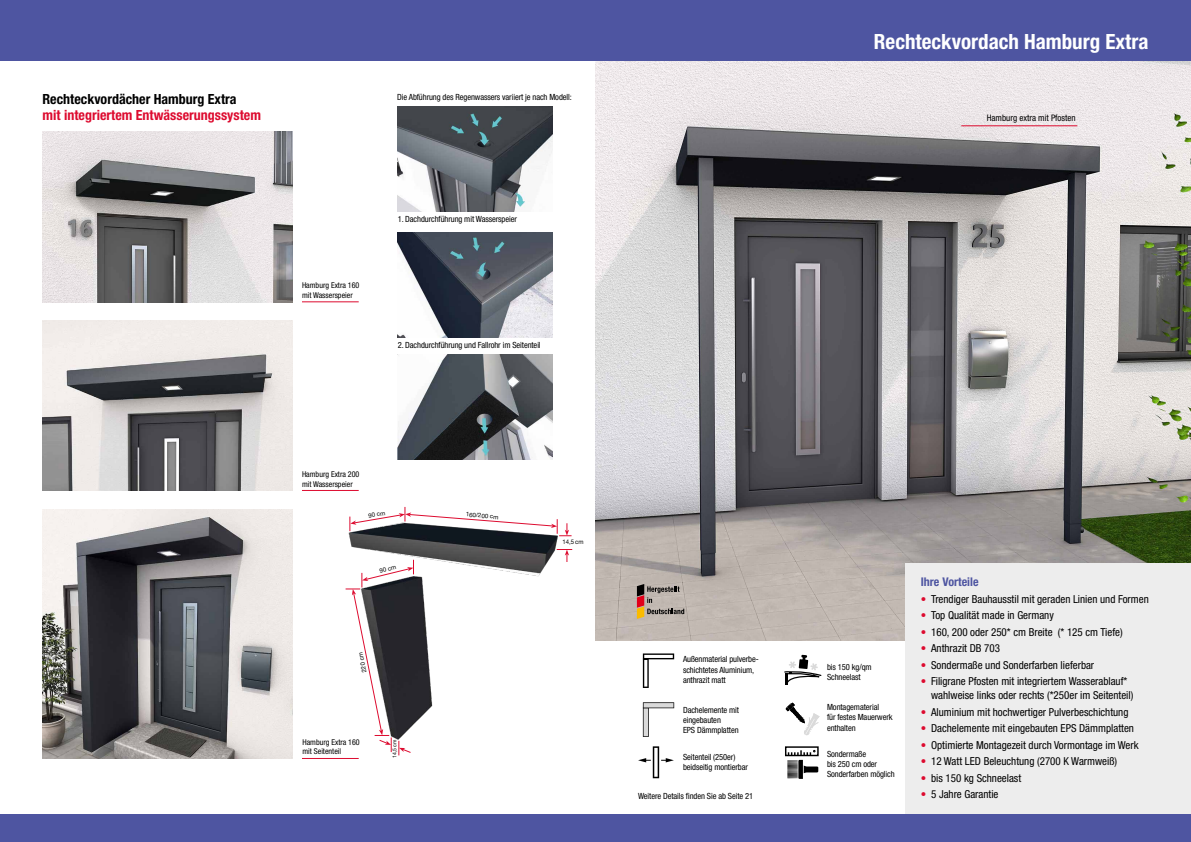
<style>
.page{position:relative;width:1191px;height:842px;background:#fff}
.page>*{position:absolute;margin:0;border:0;box-sizing:border-box;transform-origin:0 0}
.t1{font:700 condensed 21px "Helvetica Neue LT Pro";color:#fff}
.t2{font:700 condensed 14px "Helvetica Neue LT Pro";color:#dd0b2f}
.t3{font:700 condensed 14px "Helvetica Neue LT Pro";color:#000}
.t4{font:700 condensed 12px "Helvetica Neue LT Pro";color:#4e55a1}
.t5{font:condensed 11px/14px "Helvetica Neue LT Pro";color:#000}
.t6{font:condensed 9px "Helvetica Neue LT Pro";color:#000}
.t7{font:condensed 8.5px/10.2px "Helvetica Neue LT Pro";letter-spacing:-.01em;color:#000}
.t8{font:condensed 8px/9.6px "Helvetica Neue LT Pro";color:#000}
.t9{font:6.3px "Helvetica Neue LT Pro";color:#000;scale:.95 1}
.t10{font:6.1px "Helvetica Neue LT Pro";color:#000}
.t11{font:5.4px "Helvetica Neue LT Pro";color:#000;scale:.95 1}
.s1{color:#dd0b2f}
</style>
<div class="page">
<img style="left:595px;top:61px;width:596px;height:580px">
<div style="left:0;top:0;width:1191px;height:61px;background:#4e55a1"></div>
<hr style="left:961px;top:126px;width:116px;height:1px;background:#dd0b2f">
<div style="left:905px;top:563px;width:286px;height:266px;background:#ededed"></div>
<svg style="left:637px;top:584px;width:47px;height:35px;background:#a38f82"></svg>
<svg style="left:643px;top:653px;width:31px;height:35px"></svg>
<svg style="left:643px;top:702px;width:31px;height:35px"></svg>
<svg style="left:784px;top:655px;width:38px;height:30px"></svg>
<svg style="left:785px;top:703px;width:34px;height:32px"></svg>
<svg style="left:805px;top:719px;width:9px;height:15px"></svg>
<svg style="left:638px;top:746px;width:36px;height:32px"></svg>
<div style="left:785px;top:746px;width:33px;height:10px;border:1px solid #000"></div>
<svg style="left:787px;top:750px;width:31px;height:29px"></svg>
<img style="left:43px;top:132px;width:249px;height:170px">
<img style="left:43px;top:509px;width:249px;height:250px">
<img style="left:43px;top:320px;width:249px;height:170px">
<svg style="left:559px;top:549px;width:13px;height:13px"></svg>
<svg style="left:345px;top:588px;width:66px;height:167px"></svg>
<svg style="left:350px;top:507px;width:221px;height:30px"></svg>
<img style="left:348px;top:519px;width:211px;height:58px">
<img style="left:361px;top:573px;width:72px;height:172px">
<img style="left:398px;top:233px;width:155px;height:105px">
<img style="left:398px;top:355px;width:155px;height:104px">
<img style="left:398px;top:107px;width:155px;height:105px">
<hr style="left:302px;top:302px;width:57px;height:1px;background:#dd0b2f">
<hr style="left:302px;top:490px;width:57px;height:1px;background:#dd0b2f">
<hr style="left:302px;top:758px;width:57px;height:1px;background:#dd0b2f">
<div style="left:0;top:814px;width:1191px;height:28px;background:#4e55a1"></div>
<p class="t3" style="left:43px;top:91px;width:196px">Rechteckvordächer Hamburg Extra</p>
<p class="t2" style="left:43px;top:107px;width:220px">mit integriertem Entwässerungssystem</p>
<p class="t7" style="left:397px;top:91px;width:176px">Die Abführung des Regenwassers variiert je nach Modell:</p>
<p class="t8" style="left:302px;top:281px;width:59px">Hamburg Extra 160 mit Wasserspeier</p>
<p class="t7" style="left:398px;top:214px;width:121px">1. Dachdurchführung mit Wasserspeier</p>
<p class="t7" style="left:398px;top:340px;width:144px">2. Dachdurchführung und Fallrohr im Seitenteil</p>
<p class="t8" style="left:302px;top:469px;width:59px">Hamburg Extra 200 mit Wasserspeier</p>
<p class="t10" style="left:368px;top:512px;width:18px;rotate:-10deg">90 cm</p>
<p class="t10" style="left:379px;top:567px;width:18px;rotate:-14deg">90 cm</p>
<p class="t10" style="left:360px;top:673px;width:22px;rotate:-101deg">220 cm</p>
<p class="t8" style="left:302px;top:737px;width:59px">Hamburg Extra 160 mit Seitenteil</p>
<p class="t11" style="left:391px;top:758px;width:20px;rotate:-90deg">14,5 cm</p>
<p class="t10" style="left:466px;top:510px;width:34px;rotate:5deg">160/200 cm</p>
<p class="t9" style="left:562px;top:538px;width:24px">14,5 cm</p>
<h1 class="t1" style="left:874px;top:29px;width:276px">Rechteckvordach Hamburg Extra</h1>
<p class="t6" style="left:986px;top:113px;width:91px">Hamburg extra mit Pfosten</p>
<p class="t7" style="left:683px;top:654px;width:77px">Außenmaterial pulverbe&shy;schichtetes Aluminium, anthrazit matt</p>
<p class="t7" style="left:683px;top:705px;width:57px">Dachelemente mit eingebauten<br>EPS Dämmplatten</p>
<p class="t7" style="left:827px;top:662px;width:46px">bis 150 kg/qm<br>Schneelast</p>
<p class="t7" style="left:827px;top:702px;width:67px">Montagematerial<br>für festes Mauerwerk enthalten</p>
<p class="t7" style="left:683px;top:752px;width:66px">Seitenteil (250er) beidseitig montierbar</p>
<p class="t7" style="left:827px;top:749px;width:69px">Sondermaße<br>bis 250 cm oder<br>Sonderfarben möglich</p>
<p class="t4" style="left:921px;top:575px;width:59px">Ihre Vorteile</p>
<p class="t5" style="left:921px;top:592px;width:229px"><span class="s1">•</span> Trendiger Bauhausstil mit geraden Linien und Formen</p>
<p class="t5" style="left:921px;top:608px;width:134px"><span class="s1">•</span> Top Qualität made in Germany</p>
<p class="t5" style="left:921px;top:625px;width:203px"><span class="s1">•</span> 160, 200 oder 250* cm Breite (* 125 cm Tiefe)</p>
<p class="t5" style="left:921px;top:641px;width:81px"><span class="s1">•</span> Anthrazit DB 703</p>
<p class="t5" style="left:921px;top:658px;width:175px"><span class="s1">•</span> Sondermaße und Sonderfarben lieferbar</p>
<p class="t5" style="left:931px;top:674px;width:204px;text-indent:-10px"><span class="s1">•</span> Filigrane Pfosten mit integriertem Wasserablauf* wahlweise links oder rechts (*250er im Seitenteil)</p>
<p class="t5" style="left:921px;top:705px;width:209px"><span class="s1">•</span> Aluminium mit hochwertiger Pulverbeschichtung</p>
<p class="t5" style="left:921px;top:721px;width:215px"><span class="s1">•</span> Dachelemente mit eingebauten EPS Dämmplatten</p>
<p class="t5" style="left:921px;top:738px;width:219px"><span class="s1">•</span> Optimierte Montagezeit durch Vormontage im Werk</p>
<p class="t5" style="left:921px;top:754px;width:198px"><span class="s1">•</span> 12 Watt LED Beleuchtung (2700 K Warmweiß)</p>
<p class="t5" style="left:921px;top:771px;width:102px"><span class="s1">•</span> bis 150 kg Schneelast</p>
<p class="t7" style="left:638px;top:791px;width:117px">Weitere Details finden Sie ab Seite 21</p>
<p class="t5" style="left:921px;top:787px;width:79px"><span class="s1">•</span> 5 Jahre Garantie</p>
</div>
